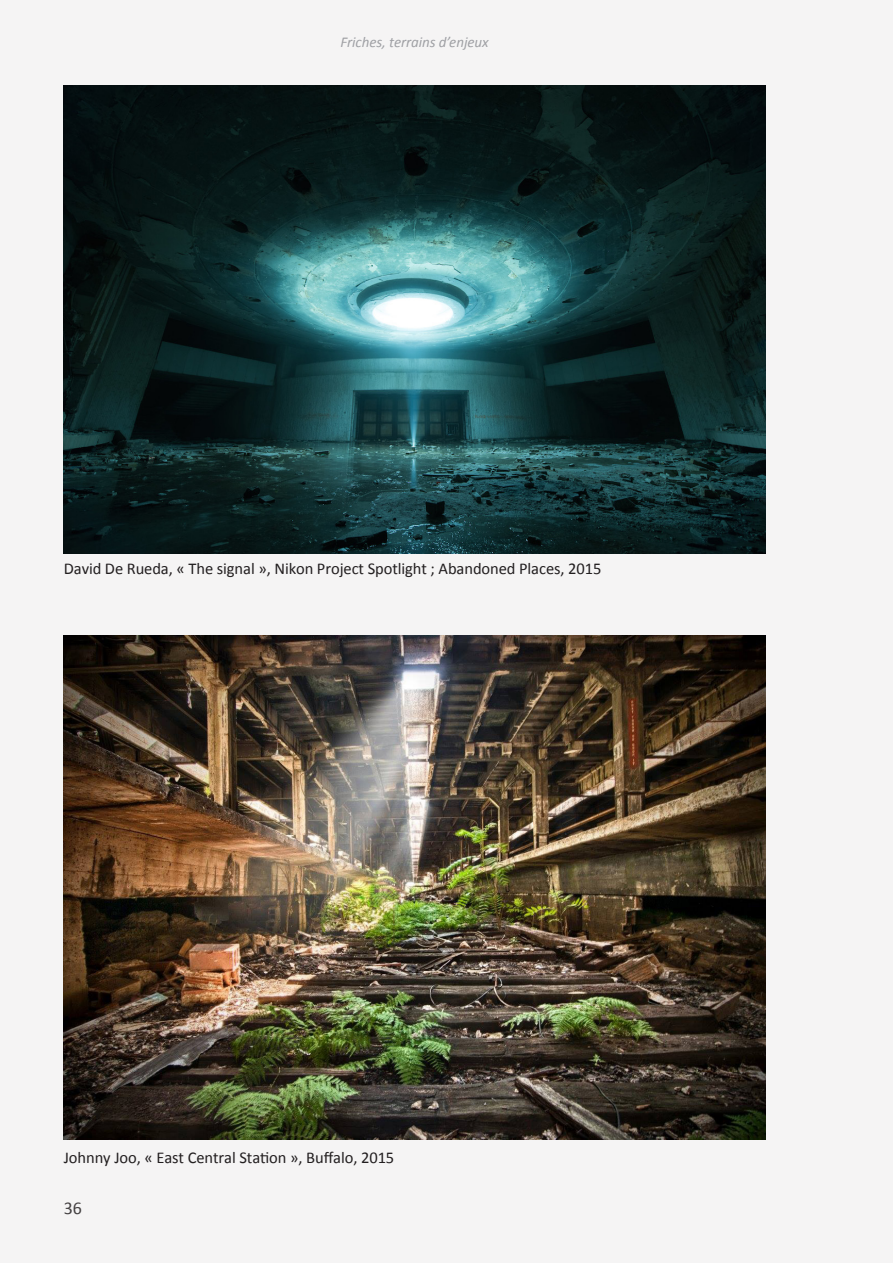
<style>
.page{position:relative;width:893px;height:1263px;background:#f5f4f4}
.page>*{position:absolute;margin:0;border:0;box-sizing:border-box;transform-origin:0 0}
.t1{font:18px "Calibri";color:#231f20}
.t2{font:16.5px "Calibri";letter-spacing:-.005em;color:#231f20}
.t3{font:italic 15px "Calibri";letter-spacing:-.005em;color:#a0a1a5}
</style>
<div class="page">
<img style="left:64px;top:635px;width:701px;height:504px">
<img style="left:64px;top:85px;width:701px;height:468px">
<p class="t3" style="left:340px;top:33px;width:150px">Friches, terrains d’enjeux</p>
<p class="t2" style="left:64px;top:558px;width:539px">David De Rueda, « The signal », Nikon Project Spotlight ; Abandoned Places, 2015</p>
<p class="t2" style="left:64px;top:1147px;width:332px">Johnny Joo, « East Central Station », Buffalo, 2015</p>
<p class="t1" style="left:64px;top:1196px;width:20px">36</p>
</div>
